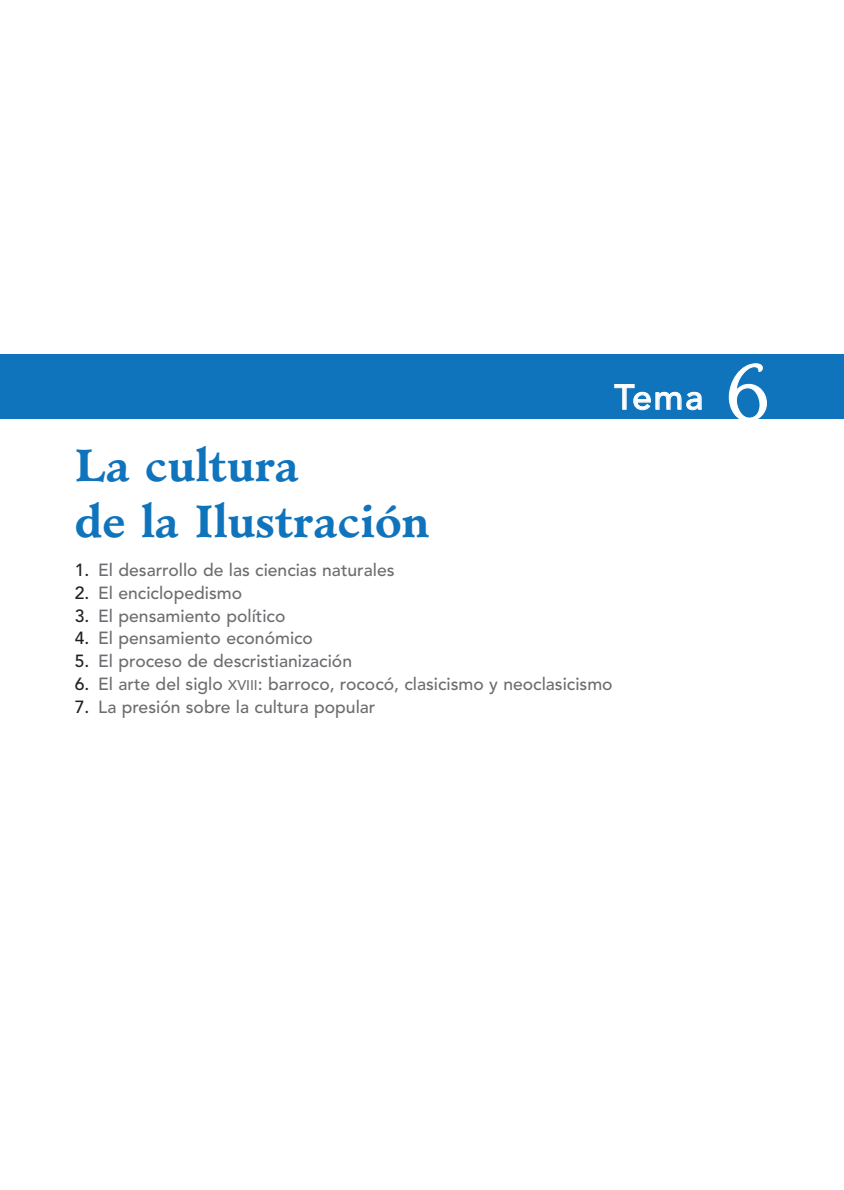
<style>
.page{position:relative;width:844px;height:1190px;background:#fff}
.page>*{position:absolute;margin:0;border:0;box-sizing:border-box;transform-origin:0 0}
.t1{font:300 78.75px "Minister Std";color:#fff}
.t2{font:700 43.75px/56px "Minister Std";color:#1074bc}
.t3{font:500 35px "Avenir LT Std";color:#fff}
.t4{font:500 17.5px "Avenir LT Std";color:#6c6d70}
.s1{color:#231f20}
.s2{font-size:14px}
</style>
<div class="page">
<div style="left:0;top:354px;width:843px;height:65px;background:#1074bc"></div>
<svg style="left:614px;top:384px;width:88px;height:27px"></svg>
<svg style="left:728px;top:363px;width:39px;height:56px"></svg>
<h3 class="t3" style="left:614px;top:376px;width:90px">Tema</h3>
<h2 class="t2" style="left:75px;top:438px;width:356px">La cultura<br>de la Ilustración</h2>
<p class="t4" style="left:75px;top:560px;width:321px"><span class="s1">1.</span> El desarrollo de las ciencias naturales</p>
<p class="t4" style="left:75px;top:582px;width:169px"><span class="s1">2.</span> El enciclopedismo</p>
<p class="t4" style="left:75px;top:605px;width:212px"><span class="s1">3.</span> El pensamiento político</p>
<p class="t4" style="left:75px;top:628px;width:240px"><span class="s1">4.</span> El pensamiento económico</p>
<p class="t4" style="left:75px;top:651px;width:279px"><span class="s1">5.</span> El proceso de descristianización</p>
<p class="t4" style="left:75px;top:673px;width:539px"><span class="s1">6.</span> El arte del siglo <span class="s2">XVIII</span>: barroco, rococó, clasicismo y neoclasicismo</p>
<p class="t4" style="left:75px;top:696px;width:302px"><span class="s1">7.</span> La presión sobre la cultura popular</p>
<h1 class="t1" style="left:726px;top:345px;width:45px">6</h1>
</div>
